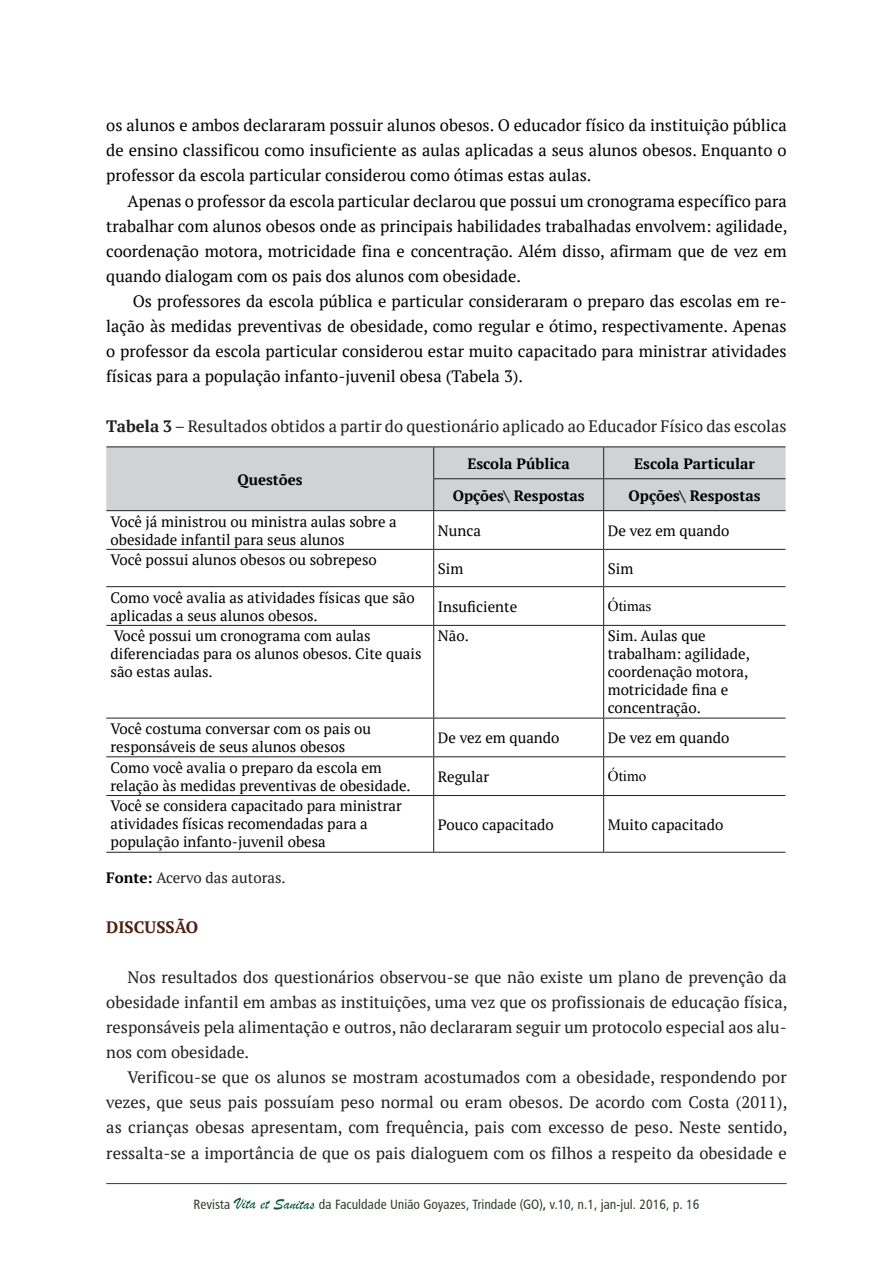
<style>
.page{position:relative;width:893px;height:1263px;background:#fff}
.page>*{position:absolute;margin:0;border:0;box-sizing:border-box;transform-origin:0 0}
.t1{font:16.5px/25px "PT Serif";color:#000003;text-align:justify}
.t2{font:16.5px/25px "PT Serif";color:#231f20;text-align:justify}
.t3{font:700 16.5px "PT Serif";color:#4e1f0f}
.t4{font:15px/18px "PT Serif";color:#000003}
.t5{font:700 15px "PT Serif";color:#000003}
.t6{font:700 15px "PT Serif";color:#000001}
.t7{font:15px "PT Serif";color:#231f20}
.t8{font:15px "Times New Roman";color:#000003}
.t9{font:13.5px "Humanist 777 BT Roman Condensed B";color:#343d2b}
.s1{font-weight:700}
.s2{font-weight:700;color:#000001}
.s3{font-family:"Humanist 777 BT Bold Condensed B"}
</style>
<div class="page">
<img style="left:234px;top:1197px;width:81px;height:12px">
<hr style="left:106px;top:1183px;width:681px;height:1px;background:#343d2b">
<div style="left:106px;top:447px;width:679px;height:63px;background:#d1d2d4"></div>
<hr style="left:106px;top:446px;width:328px;height:1px;background:#231f20">
<hr style="left:434px;top:446px;width:170px;height:1px;background:#231f20">
<hr style="left:604px;top:446px;width:181px;height:1px;background:#231f20">
<hr style="left:433px;top:478px;width:171px;height:1px;background:#231f20">
<hr style="left:604px;top:478px;width:181px;height:1px;background:#231f20">
<hr style="left:434px;top:510px;width:170px;height:1px;background:#231f20">
<hr style="left:604px;top:510px;width:181px;height:1px;background:#231f20">
<hr style="left:106px;top:852px;width:328px;height:1px;background:#231f20">
<hr style="left:434px;top:852px;width:170px;height:1px;background:#231f20">
<hr style="left:604px;top:852px;width:181px;height:1px;background:#231f20">
<hr style="left:433px;top:447px;width:1px;height:31px;background:#231f20">
<hr style="left:603px;top:447px;width:1px;height:31px;background:#231f20">
<hr style="left:433px;top:479px;width:1px;height:31px;background:#231f20">
<hr style="left:603px;top:479px;width:1px;height:31px;background:#231f20">
<hr style="left:433px;top:511px;width:1px;height:38px;background:#231f20">
<hr style="left:603px;top:511px;width:1px;height:38px;background:#231f20">
<hr style="left:433px;top:550px;width:1px;height:36px;background:#231f20">
<hr style="left:603px;top:550px;width:1px;height:36px;background:#231f20">
<hr style="left:433px;top:587px;width:1px;height:38px;background:#231f20">
<hr style="left:603px;top:587px;width:1px;height:38px;background:#231f20">
<hr style="left:433px;top:626px;width:1px;height:92px;background:#231f20">
<hr style="left:603px;top:626px;width:1px;height:92px;background:#231f20">
<hr style="left:433px;top:718px;width:1px;height:38px;background:#231f20">
<hr style="left:603px;top:718px;width:1px;height:38px;background:#231f20">
<hr style="left:433px;top:757px;width:1px;height:38px;background:#231f20">
<hr style="left:603px;top:757px;width:1px;height:38px;background:#231f20">
<hr style="left:433px;top:796px;width:1px;height:56px;background:#231f20">
<hr style="left:603px;top:796px;width:1px;height:56px;background:#231f20">
<hr style="left:106px;top:549px;width:328px;height:1px;background:#231f20">
<hr style="left:434px;top:549px;width:170px;height:1px;background:#231f20">
<hr style="left:604px;top:549px;width:181px;height:1px;background:#231f20">
<hr style="left:106px;top:586px;width:328px;height:1px;background:#231f20">
<hr style="left:434px;top:586px;width:170px;height:1px;background:#231f20">
<hr style="left:604px;top:586px;width:181px;height:1px;background:#231f20">
<hr style="left:106px;top:625px;width:328px;height:1px;background:#231f20">
<hr style="left:434px;top:625px;width:170px;height:1px;background:#231f20">
<hr style="left:604px;top:625px;width:181px;height:1px;background:#231f20">
<hr style="left:106px;top:718px;width:328px;height:1px;background:#231f20">
<hr style="left:434px;top:718px;width:170px;height:1px;background:#231f20">
<hr style="left:604px;top:718px;width:181px;height:1px;background:#231f20">
<hr style="left:106px;top:756px;width:328px;height:1px;background:#231f20">
<hr style="left:434px;top:756px;width:170px;height:1px;background:#231f20">
<hr style="left:604px;top:756px;width:181px;height:1px;background:#231f20">
<hr style="left:106px;top:795px;width:328px;height:1px;background:#231f20">
<hr style="left:434px;top:795px;width:170px;height:1px;background:#231f20">
<hr style="left:604px;top:795px;width:181px;height:1px;background:#231f20">
<hr style="left:106px;top:510px;width:328px;height:1px;background:#231f20">
<p class="t1" style="left:106px;top:113px;width:682px">os alunos e ambos declararam possuir alunos obesos. O educador físico da instituição pública de ensino classificou como insuficiente as aulas aplicadas a seus alunos obesos. Enquanto o professor da escola particular considerou como ótimas estas aulas.</p>
<p class="t1" style="left:106px;top:188px;width:682px;text-indent:21px">Apenas o professor da escola particular declarou que possui um cronograma específico para trabalhar com alunos obesos onde as principais habilidades trabalhadas envolvem: agilidade, coordenação motora, motricidade fina e concentração. Além disso, afirmam que de vez em quando dialogam com os pais dos alunos com obesidade.</p>
<p class="t1" style="left:106px;top:288px;width:682px;text-indent:26px">Os professores da escola pública e particular consideraram o preparo das escolas em re&shy;lação às medidas preventivas de obesidade, como regular e ótimo, respectivamente. Apenas o professor da escola particular considerou estar muito capacitado para ministrar atividades físicas para a população infanto-juvenil obesa (Tabela 3).</p>
<p class="t2" style="left:106px;top:413px;width:682px"><span class="s1">Tabela 3</span> – Resultados obtidos a partir do questionário aplicado ao Educador Físico das escolas</p>
<p class="t5" style="left:237px;top:469px;width:67px">Questões</p>
<p class="t6" style="left:467px;top:453px;width:104px">Escola Pública</p>
<p class="t5" style="left:634px;top:453px;width:122px">Escola Particular</p>
<p class="t6" style="left:453px;top:485px;width:133px">Opções\ Respostas</p>
<p class="t5" style="left:629px;top:485px;width:133px">Opções\ Respostas</p>
<p class="t4" style="left:111px;top:512px;width:288px">Você já ministrou ou ministra aulas sobre a obesidade infantil para seus alunos</p>
<p class="t4" style="left:438px;top:521px;width:45px">Nunca</p>
<p class="t4" style="left:608px;top:521px;width:123px">De vez em quando</p>
<p class="t4" style="left:111px;top:551px;width:268px">Você possui alunos obesos ou sobrepeso</p>
<p class="t4" style="left:438px;top:559px;width:27px">Sim</p>
<p class="t4" style="left:608px;top:559px;width:27px">Sim</p>
<p class="t4" style="left:111px;top:588px;width:306px">Como você avalia as atividades físicas que são aplicadas a seus alunos obesos.</p>
<p class="t4" style="left:438px;top:597px;width:81px">Insuficiente</p>
<p class="t8" style="left:608px;top:596px;width:45px">Ótimas</p>
<p class="t4" style="left:111px;top:627px;width:312px">Você possui um cronograma com aulas diferenciadas para os alunos obesos. Cite quais são estas aulas.</p>
<p class="t4" style="left:438px;top:627px;width:33px">Não.</p>
<p class="t4" style="left:608px;top:627px;width:144px">Sim. Aulas que trabalham: agilidade, coordenação motora, motricidade fina e concentração.</p>
<p class="t4" style="left:111px;top:719px;width:262px">Você costuma conversar com os pais ou responsáveis de seus alunos obesos</p>
<p class="t4" style="left:438px;top:729px;width:123px">De vez em quando</p>
<p class="t4" style="left:608px;top:729px;width:123px">De vez em quando</p>
<p class="t4" style="left:111px;top:758px;width:302px">Como você avalia o preparo da escola em relação às medidas preventivas de obesidade.</p>
<p class="t4" style="left:438px;top:767px;width:53px">Regular</p>
<p class="t8" style="left:608px;top:766px;width:40px">Ótimo</p>
<p class="t4" style="left:111px;top:797px;width:293px">Você se considera capacitado para ministrar atividades físicas recomendadas para a população infanto-juvenil obesa</p>
<p class="t4" style="left:438px;top:815px;width:117px">Pouco capacitado</p>
<p class="t4" style="left:608px;top:815px;width:117px">Muito capacitado</p>
<p class="t7" style="left:106px;top:868px;width:181px"><span class="s2">Fonte:</span> Acervo das autoras.</p>
<p class="t3" style="left:106px;top:916px;width:94px">DISCUSSÃO</p>
<p class="t2" style="left:106px;top:964px;width:682px;text-indent:21px">Nos resultados dos questionários observou-se que não existe um plano de prevenção da obesidade infantil em ambas as instituições, uma vez que os profissionais de educação física, responsáveis pela alimentação e outros, não declararam seguir um protocolo especial aos alu&shy;nos com obesidade.</p>
<p class="t2" style="left:106px;top:1065px;width:682px;text-indent:21px">Verificou-se que os alunos se mostram acostumados com a obesidade, respondendo por vezes, que seus pais possuíam peso normal ou eram obesos. De acordo com Costa (2011), as crianças obesas apresentam, com frequência, pais com excesso de peso. Neste sentido, ressalta-se a importância de que os pais dialoguem com os filhos a respeito da obesidade e</p>
<p class="t9" style="left:194px;top:1195px;width:38px">Revista</p>
<p class="t9" style="left:319px;top:1195px;width:382px">da Faculdade União Goyazes, Trindade (GO)<span class="s3">,</span> v.10, n.1, jan-jul. 2016, p. 16</p>
</div>
